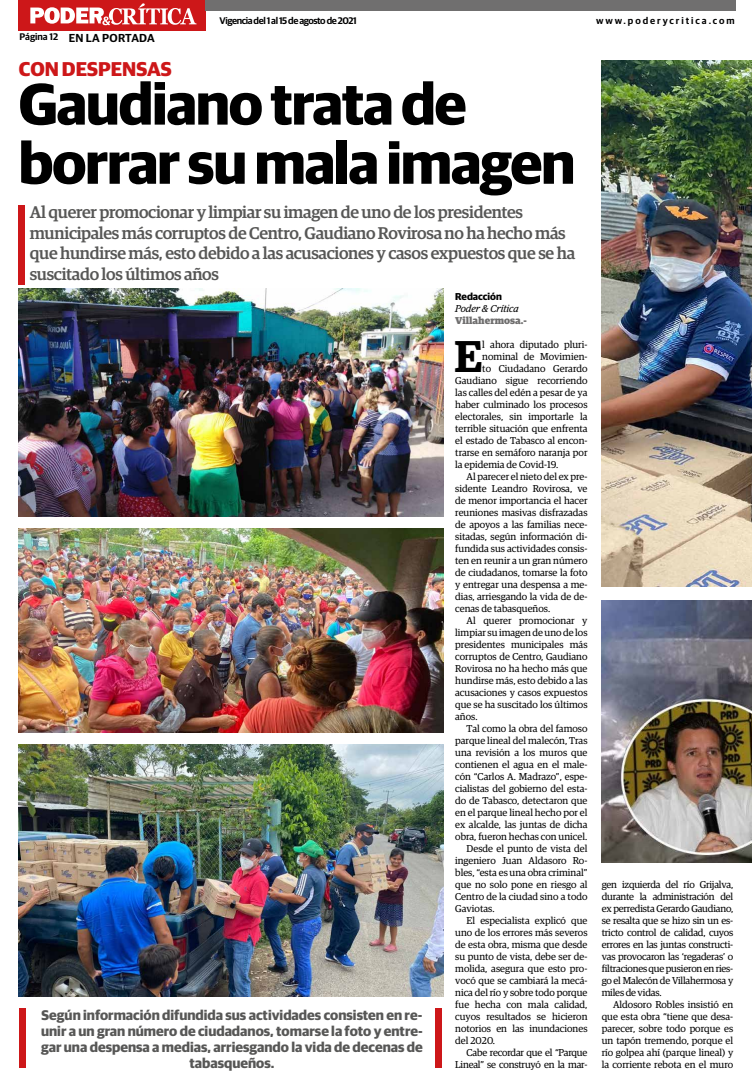
<style>
.page{position:relative;width:752px;height:1083px;background:#fff}
.page>*{position:absolute;margin:0;border:0;box-sizing:border-box;transform-origin:0 0}
.t1{font:700 58.6px/59.1px "Guardian Sans";letter-spacing:-.02em;color:#000}
.t2{font:600 44.6px "Guardian Egyp";color:#000}
.t3{font:700 20px "Guardian Sans";color:#cd1719}
.t4{font:500 17px/20.4px "Guardian Egyp";letter-spacing:-.02em;color:#575756}
.t5{font:700 14px/16px "Guardian Sans";color:#575756;text-align:center}
.t6{font:600 11.6px "Guardian Sans";letter-spacing:.02em;color:#000}
.t7{font:10px/12px "Guardian Egyp";color:#000;text-align:justify}
.t8{font:10px "Guardian Egyp";letter-spacing:-.02em;color:#000}
.t9{font:900 10px "Guardian Egyp";color:#706f6f}
.t10{font:italic 10px "Guardian Egyp";color:#000}
.t11{font:700 10px "Guardian Sans";color:#000}
.t12{font:600 9.6px "Guardian Sans";letter-spacing:-.04em;color:#000}
.t13{font:600 9.6px "Guardian Sans";letter-spacing:.2em;color:#000}
.t14{font:600 9.6px "Guardian Sans";letter-spacing:-.015em;color:#000}
</style>
<div class="page">
<div style="left:18px;top:0;width:187px;height:31px;background:#cd1719"></div>
<div style="left:205px;top:0;width:530px;height:11px;background:#706f6f"></div>
<svg style="left:30px;top:3px;width:166px;height:22px"></svg>
<div style="left:19px;top:205px;width:6px;height:80px;background:#cd1719"></div>
<div style="left:20px;top:1008px;width:6px;height:60px;background:#cd1719"></div>
<div style="left:435px;top:1008px;width:6px;height:60px;background:#cd1719"></div>
<img style="left:601px;top:600px;width:150px;height:263px">
<img style="left:19px;top:288px;width:424px;height:228px">
<img style="left:19px;top:528px;width:424px;height:204px">
<img style="left:19px;top:744px;width:424px;height:252px">
<img style="left:601px;top:60px;width:150px;height:527px">
<p class="t12" style="left:219px;top:14px;width:139px">Vigencia del 1 al 15 de agosto de 2021</p>
<p class="t14" style="left:20px;top:30px;width:40px">Página 12</p>
<p class="t6" style="left:69px;top:29px;width:87px">EN LA PORTADA</p>
<h1 class="t1" style="left:19px;top:70px;width:557px">Gaudiano trata de borrar su mala imagen</h1>
<p class="t4" style="left:30px;top:201px;width:546px">Al querer promocionar y limpiar su imagen de uno de los presidentes municipales más corruptos de Centro, Gaudiano Rovirosa no ha hecho más que hundirse más, esto debido a las acusaciones y casos expuestos que se ha suscitado los últimos años</p>
<h3 class="t3" style="left:19px;top:54px;width:154px">CON DESPENSAS</h3>
<h3 class="t5" style="left:41px;top:1005px;width:383px">Según información difundida sus actividades consisten en re&shy;unir a un gran número de ciudadanos, tomarse la foto y entre&shy;gar una despensa a medias, arriesgando la vida de decenas de tabasqueños.</h3>
<p class="t11" style="left:455px;top:289px;width:48px">Redacción</p>
<p class="t10" style="left:455px;top:302px;width:65px">Poder &amp; Crítica</p>
<p class="t9" style="left:455px;top:313px;width:73px">Villahermosa.-</p>
<h2 class="t2" style="left:454px;top:323px;width:29px">E</h2>
<p class="t7" style="left:482px;top:338px;width:107px">l ahora diputado pluri-</p>
<p class="t7" style="left:482px;top:350px;width:107px">nominal de Movimien-</p>
<p class="t7" style="left:482px;top:362px;width:107px">to Ciudadano Gerardo</p>
<p class="t7" style="left:455px;top:374px;width:134px">Gaudiano sigue recorriendo</p>
<p class="t7" style="left:455px;top:386px;width:134px">las calles del edén a pesar de ya</p>
<p class="t7" style="left:455px;top:398px;width:134px">haber culminado los procesos</p>
<p class="t7" style="left:455px;top:410px;width:134px">electorales, sin importarle la</p>
<p class="t7" style="left:455px;top:422px;width:134px">terrible situación que enfrenta</p>
<p class="t7" style="left:455px;top:434px;width:134px">el estado de Tabasco al encon-</p>
<p class="t7" style="left:455px;top:446px;width:134px">trarse en semáforo naranja por</p>
<p class="t7" style="left:455px;top:458px;width:104px">la epidemia de Covid-19.</p>
<p class="t7" style="left:466px;top:470px;width:122px">Al parecer el nieto del ex pre-</p>
<p class="t7" style="left:455px;top:482px;width:134px">sidente Leandro Rovirosa, ve</p>
<p class="t7" style="left:455px;top:494px;width:134px">de menor importancia el hacer</p>
<p class="t7" style="left:455px;top:506px;width:134px">reuniones masivas disfrazadas</p>
<p class="t7" style="left:455px;top:518px;width:134px">de apoyos a las familias nece-</p>
<p class="t7" style="left:455px;top:530px;width:134px">sitadas, según información di-</p>
<p class="t7" style="left:455px;top:542px;width:134px">fundida sus actividades consis-</p>
<p class="t7" style="left:455px;top:554px;width:134px">ten en reunir a un gran número</p>
<p class="t7" style="left:455px;top:566px;width:134px">de ciudadanos, tomarse la foto</p>
<p class="t7" style="left:455px;top:578px;width:134px">y entregar una despensa a me-</p>
<p class="t7" style="left:455px;top:590px;width:134px">dias, arriesgando la vida de de-</p>
<p class="t7" style="left:455px;top:602px;width:96px">cenas de tabasqueños.</p>
<p class="t7" style="left:466px;top:614px;width:122px">Al querer promocionar y</p>
<p class="t7" style="left:455px;top:626px;width:134px">limpiar su imagen de uno de los</p>
<p class="t7" style="left:455px;top:638px;width:134px">presidentes municipales más</p>
<p class="t7" style="left:455px;top:650px;width:134px">corruptos de Centro, Gaudiano</p>
<p class="t7" style="left:455px;top:662px;width:134px">Rovirosa no ha hecho más que</p>
<p class="t7" style="left:455px;top:674px;width:134px">hundirse más, esto debido a las</p>
<p class="t7" style="left:455px;top:686px;width:134px">acusaciones y casos expuestos</p>
<p class="t7" style="left:455px;top:698px;width:134px">que se ha suscitado los últimos</p>
<p class="t7" style="left:455px;top:710px;width:24px">años.</p>
<p class="t7" style="left:466px;top:722px;width:122px">Tal como la obra del famoso</p>
<p class="t7" style="left:455px;top:734px;width:134px">parque lineal del malecón, Tras</p>
<p class="t7" style="left:455px;top:746px;width:134px">una revisión a los muros que</p>
<p class="t7" style="left:455px;top:758px;width:134px">contienen el agua en el male-</p>
<p class="t7" style="left:455px;top:770px;width:134px">cón “Carlos A. Madrazo”, espe-</p>
<p class="t7" style="left:455px;top:782px;width:134px">cialistas del gobierno del esta-</p>
<p class="t7" style="left:455px;top:794px;width:134px">do de Tabasco, detectaron que</p>
<p class="t7" style="left:455px;top:806px;width:134px">en el parque lineal hecho por el</p>
<p class="t7" style="left:455px;top:818px;width:134px">ex alcalde, las juntas de dicha</p>
<p class="t7" style="left:455px;top:830px;width:133px">obra, fueron hechas con unicel.</p>
<p class="t7" style="left:466px;top:842px;width:122px">Desde el punto de vista del</p>
<p class="t7" style="left:455px;top:854px;width:134px">ingeniero Juan Aldasoro Ro-</p>
<p class="t7" style="left:455px;top:866px;width:134px">bles, “esta es una obra criminal”</p>
<p class="t7" style="left:455px;top:878px;width:134px">que no solo pone en riesgo al</p>
<p class="t7" style="left:455px;top:890px;width:134px">Centro de la ciudad sino a todo</p>
<p class="t7" style="left:455px;top:902px;width:41px">Gaviotas.</p>
<p class="t7" style="left:466px;top:914px;width:122px">El especialista explicó que</p>
<p class="t7" style="left:455px;top:926px;width:134px">uno de los errores más severos</p>
<p class="t7" style="left:455px;top:938px;width:134px">de esta obra, misma que desde</p>
<p class="t7" style="left:455px;top:950px;width:134px">su punto de vista, debe ser de-</p>
<p class="t7" style="left:455px;top:962px;width:134px">molida, asegura que esto pro-</p>
<p class="t7" style="left:455px;top:974px;width:134px">vocó que se cambiará la mecá-</p>
<p class="t7" style="left:455px;top:986px;width:134px">nica del río y sobre todo porque</p>
<p class="t7" style="left:455px;top:998px;width:134px">fue hecha con mala calidad,</p>
<p class="t7" style="left:455px;top:1010px;width:134px">cuyos resultados se hicieron</p>
<p class="t7" style="left:455px;top:1022px;width:134px">notorios en las inundaciones</p>
<p class="t7" style="left:455px;top:1034px;width:41px">del 2020.</p>
<p class="t8" style="left:466px;top:1046px;width:122px">Cabe recordar que el “Parque</p>
<p class="t8" style="left:455px;top:1058px;width:134px">Lineal” se construyó en la mar-</p>
<p class="t13" style="left:595px;top:14px;width:140px">www.poderycritica.com</p>
<p class="t7" style="left:601px;top:878px;width:133px">gen izquierda del río Grijalva, durante la administración del ex perredista Gerardo Gaudiano, se resalta que se hizo sin un es&shy;tricto control de calidad, cuyos errores en las juntas constructi&shy;vas provocaron las ‘regaderas’ o filtraciones que pusieron en ries&shy;go el Malecón de Villahermosa y miles de vidas.</p>
<p class="t7" style="left:601px;top:998px;width:133px;text-indent:11px">Aldosoro Robles insistió en que esta obra “tiene que desa&shy;parecer, sobre todo porque es un tapón tremendo, porque el río golpea ahí (parque lineal) y la corriente rebota en el muro</p>
</div>
